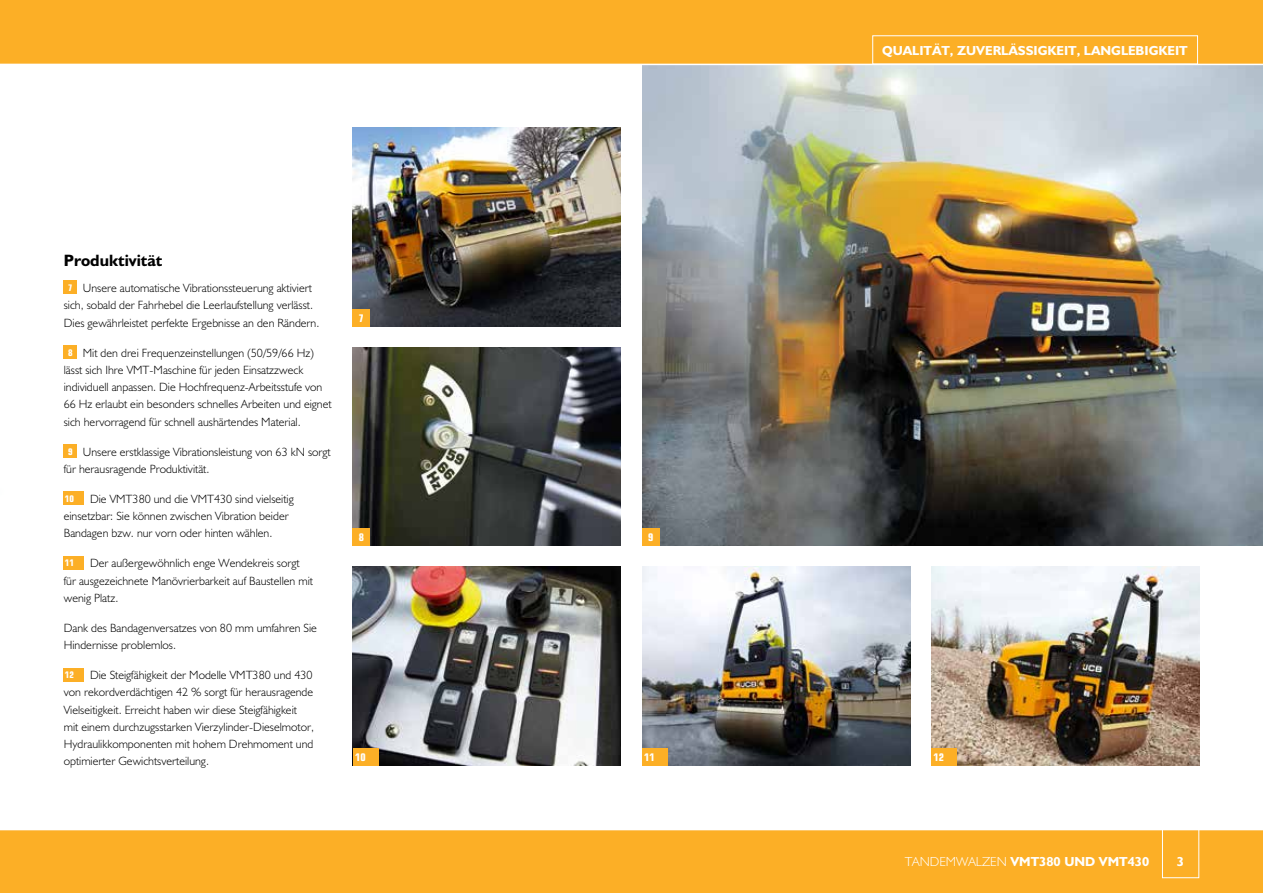
<style>
.page{position:relative;width:1263px;height:893px;background:#fff}
.page>*{position:absolute;margin:0;border:0;box-sizing:border-box;transform-origin:0 0}
.t1{font:16.5px "JCB Bold";color:#000}
.t2{font:13.2px "JCB Bold";color:#fff}
.t3{font:12px/17.2px "JCB Light";color:#000}
.t4{font:700 condensed 10.5px "Square 721 BT";color:#fff}
.t5{font:700 condensed 9.15px "Square 721 BT";color:#fff}
.s1{font-family:"Square 721 BT";font-weight:700;font-stretch:condensed;font-size:9.15px;color:#fff}
.s2{font-family:"JCB Light"}
</style>
<div class="page">
<div style="left:0;top:829px;width:1263px;height:64px;background:#fcaf26"></div>
<img style="left:353px;top:128px;width:268px;height:198px">
<img style="left:931px;top:567px;width:268px;height:198px">
<img style="left:353px;top:347px;width:268px;height:199px">
<img style="left:642px;top:65px;width:621px;height:481px">
<div style="left:0;top:0;width:1263px;height:64px;background:#fcaf26"></div>
<hr style="left:0;top:829px;width:1263px;height:1px;background:#fff">
<div style="left:64px;top:281px;width:13px;height:13px;background:#fcaf26"></div>
<div style="left:64px;top:345px;width:13px;height:13px;background:#fcaf26"></div>
<div style="left:64px;top:444px;width:13px;height:13px;background:#fcaf26"></div>
<div style="left:64px;top:492px;width:20px;height:13px;background:#fcaf26"></div>
<div style="left:64px;top:556px;width:20px;height:13px;background:#fcaf26"></div>
<div style="left:64px;top:668px;width:20px;height:13px;background:#fcaf26"></div>
<img style="left:642px;top:567px;width:268px;height:198px">
<img style="left:353px;top:567px;width:268px;height:198px">
<div style="left:642px;top:529px;width:17px;height:17px;background:#fcaf26"></div>
<div style="left:872px;top:35px;width:326px;height:29px;border:1px solid #fff"></div>
<div style="left:353px;top:529px;width:17px;height:17px;background:#fcaf26"></div>
<div style="left:353px;top:309px;width:17px;height:17px;background:#fcaf26"></div>
<div style="left:1162px;top:819px;width:37px;height:59px;border:1px solid #fff"></div>
<div style="left:353px;top:748px;width:26px;height:17px;background:#fcaf26"></div>
<div style="left:642px;top:748px;width:26px;height:17px;background:#fcaf26"></div>
<div style="left:931px;top:748px;width:26px;height:17px;background:#fcaf26"></div>
<p class="t2" style="left:882px;top:43px;width:307px">QUALITÄT, ZUVERLÄSSIGKEIT, LANGLEBIGKEIT</p>
<h1 class="t1" style="left:64px;top:250px;width:100px">Produktivität</h1>
<p class="t3" style="left:64px;top:279px;width:257px;text-align:center"><span class="s1">7</span> Unsere automatische Vibrationssteuerung aktiviert sich, sobald der Fahrhebel die Leerlaufstellung verlässt.<br>Dies gewährleistet perfekte Ergebnisse an den Rändern.</p>
<p class="t3" style="left:64px;top:344px;width:269px;text-indent:4px"><span class="s1">8</span> Mit den drei Frequenzeinstellungen (50/59/66 Hz) lässt sich Ihre VMT-Maschine für jeden Einsatzzweck individuell anpassen. Die Hochfrequenz-Arbeitsstufe von 66 Hz erlaubt ein besonders schnelles Arbeiten und eignet sich hervorragend für schnell aushärtendes Material.</p>
<p class="t3" style="left:64px;top:443px;width:268px;text-indent:4px"><span class="s1">9</span> Unsere erstklassige Vibrationsleistung von 63 kN sorgt für herausragende Produktivität.</p>
<p class="t5" style="left:65px;top:493px;width:11px">10</p>
<p class="t3" style="left:64px;top:490px;width:231px;text-indent:26px">Die VMT380 und die VMT430 sind vielseitig einsetzbar: Sie können zwischen Vibration beider<br>Bandagen bzw. nur vorn oder hinten wählen.</p>
<p class="t5" style="left:65px;top:557px;width:11px">11</p>
<p class="t3" style="left:64px;top:554px;width:251px;text-indent:26px">Der außergewöhnlich enge Wendekreis sorgt für ausgezeichnete Manövrierbarkeit auf Baustellen mit wenig Platz.</p>
<p class="t3" style="left:64px;top:619px;width:255px">Dank des Bandagenversatzes von 80 mm umfahren Sie<br>Hindernisse problemlos.</p>
<p class="t5" style="left:65px;top:669px;width:11px">12</p>
<p class="t3" style="left:64px;top:666px;width:252px;text-indent:26px">Die Steigfähigkeit der Modelle VMT380 und 430 von rekordverdächtigen 42 % sorgt für herausragende Vielseitigkeit. Erreicht haben wir diese Steigfähigkeit mit einem durchzugsstarken Vierzylinder-Dieselmotor, Hydraulikkomponenten mit hohem Drehmoment und optimierter Gewichtsverteilung.</p>
<p class="t4" style="left:359px;top:312px;width:7px">7</p>
<p class="t4" style="left:359px;top:531px;width:7px">8</p>
<p class="t4" style="left:648px;top:531px;width:7px">9</p>
<p class="t4" style="left:355px;top:751px;width:12px">10</p>
<p class="t4" style="left:644px;top:751px;width:12px">11</p>
<p class="t4" style="left:933px;top:751px;width:12px">12</p>
<p class="t2" style="left:905px;top:853px;width:246px"><span class="s2">TANDEMWALZEN</span> VMT380 UND VMT430</p>
<p class="t2" style="left:1177px;top:853px;width:9px">3</p>
</div>
